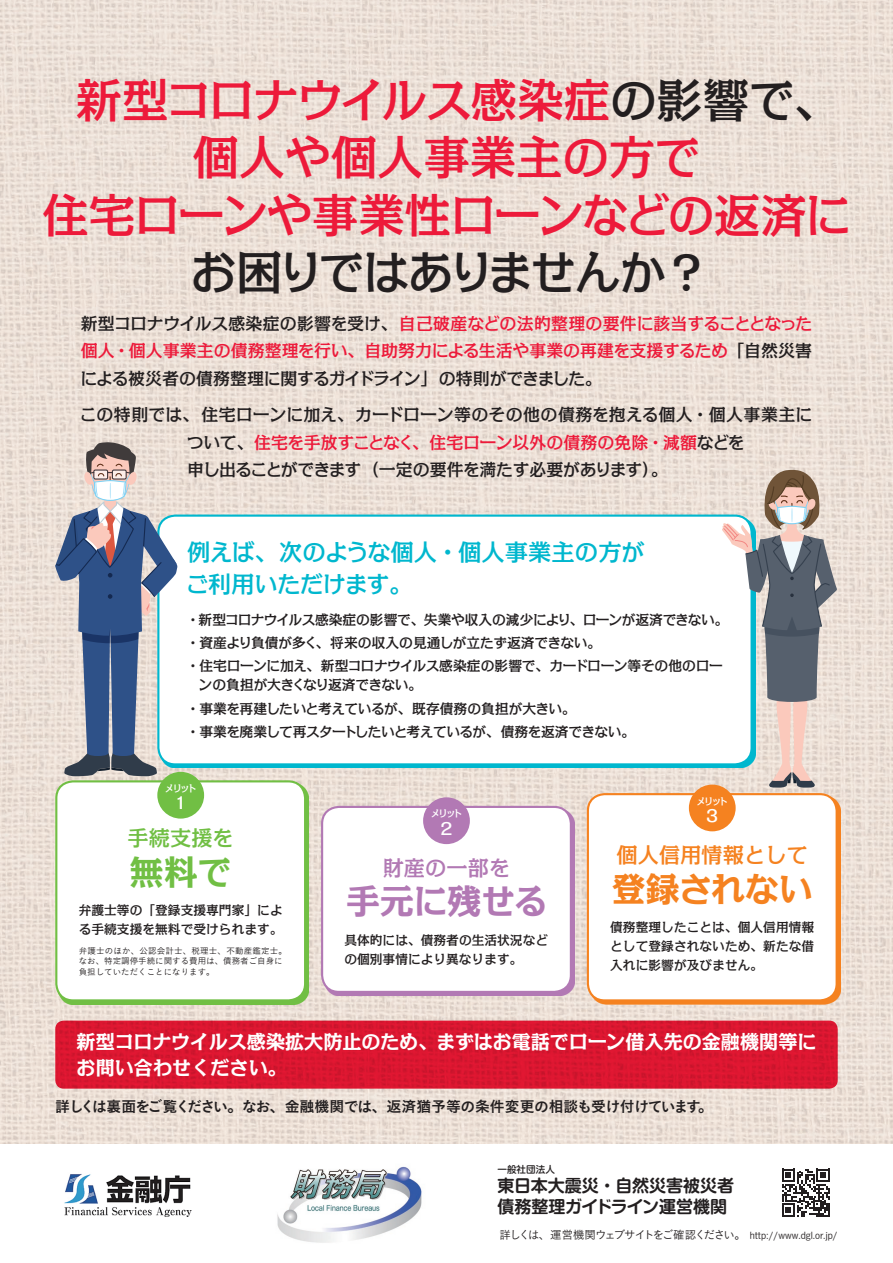
<style>
.page{position:relative;width:893px;height:1263px;background:#fff}
.page>*{position:absolute;margin:0;border:0;box-sizing:border-box;transform-origin:0 0}
.t1{font:500 46.8px/57.4px "Kakumin Pro";letter-spacing:-.025em;color:#ed1a3a;text-align:center}
.t2{font:500 46.8px "Kakumin Pro";letter-spacing:-.06em;color:#231f20}
.t3{font:700 34.05px "Kakumin Pro";letter-spacing:-.01em;color:#b279b4}
.t4{font:700 34.05px "Kakumin Pro";letter-spacing:-.01em;color:#f58220}
.t5{font:700 34.05px "Kakumin Pro";color:#71bf44}
.t6{font:500 23.4px/32px "Kakumin Pro";letter-spacing:-.01em;color:#00b7ce}
.t7{font:500 21.3px "Kakumin Pro";color:#f58220}
.t8{font:500 21.3px "Kakumin Pro";color:#b279b4}
.t9{font:500 21.3px "Kakumin Pro";color:#71bf44}
.t10{font:700 19.2px/25.5px "Kakumin Pro";letter-spacing:-.005em;color:#fff}
.t11{font:500 16.95px/27.6px "Kakumin Pro";letter-spacing:-.025em;color:#ed1a3a;text-align:justify}
.t12{font:500 16.95px/27.6px "Kakumin Pro";letter-spacing:-.01em;color:#231f20}
.t13{font:500 16.95px/27.6px "Kakumin Pro";letter-spacing:-.045em;color:#231f20}
.t14{font:700 16.95px/21.3px "Shin M Go Pr 6 N De";color:#231f20}
.t15{font:500 16.95px "Kakumin Pro";color:#fff}
.t16{font:14.85px "Koburina Go Std N W6";letter-spacing:-.04em;color:#231f20}
.t17{font:500 13.8px/23.4px "Kakumin Pro";letter-spacing:-.03em;color:#231f20}
.t18{font:500 12.75px/19.2px "Kakumin Pro";color:#231f20}
.t19{font:11.4px "Koburina Go Std N W3";letter-spacing:-.12em;color:#231f20}
.t20{font:9.6px "Koburina Go Std N W3";color:#231f20}
.t21{font:500 9.6px "Kakumin Pro";letter-spacing:-.21em;color:#fff}
.t22{font:500 9.6px "Shin M Go Pr 6 N";color:#231f20}
.t23{font:8.55px/10.6px "Koburina Go Std N W3";color:#231f20}
.s1{color:#231f20}
.s2{color:#ed1a3a}
</style>
<div class="page">
<img style="left:0;top:0;width:893px;height:1144px">
<svg style="left:782px;top:1169px;width:48px;height:48px"></svg>
<svg style="left:55px;top:1020px;width:783px;height:69px;fill:#dc1630"></svg>
<div style="left:158px;top:516px;width:594px;height:248px;background:#fff;border-radius:17px"></div>
<div style="left:157px;top:514px;width:596px;height:251px;border:2px solid #00b7ce;border-radius:17px"></div>
<div style="left:324px;top:809px;width:251px;height:187px;background:#b279b4"></div>
<div style="left:322px;top:807px;width:249px;height:185px;background:#fff;border-radius:17px"></div>
<div style="left:321px;top:806px;width:251px;height:187px;border:2px solid #b279b4;border-radius:17px"></div>
<div style="left:590px;top:796px;width:251px;height:208px;background:#f58220"></div>
<div style="left:588px;top:794px;width:249px;height:206px;background:#fff;border-radius:17px"></div>
<div style="left:587px;top:793px;width:251px;height:208px;border:2px solid #f58220;border-radius:17px"></div>
<div style="left:58px;top:783px;width:251px;height:221px;background:#71bf44"></div>
<div style="left:56px;top:781px;width:249px;height:219px;background:#fff;border-radius:17px"></div>
<div style="left:55px;top:780px;width:251px;height:221px;border:2px solid #71bf44;border-radius:17px"></div>
<div style="left:157px;top:772px;width:47px;height:47px;background:#71bf44;border-radius:50%"></div>
<div style="left:423px;top:797px;width:47px;height:47px;background:#b279b4;border-radius:50%"></div>
<div style="left:689px;top:784px;width:47px;height:47px;background:#f58220;border-radius:50%"></div>
<svg style="left:721px;top:470px;width:116px;height:318px"></svg>
<img style="left:277px;top:1166px;width:145px;height:77px">
<img style="left:64px;top:1174px;width:128px;height:43px">
<svg style="left:55px;top:442px;width:122px;height:334px"></svg>
<h1 class="t1" style="left:42px;top:66px;width:811px">新型コロナウイルス感染症<span class="s1">の影響で、</span>個人や個人事業主の方で<br>住宅ローンや事業性ローンなどの返済に</h1>
<h1 class="t2" style="left:190px;top:235px;width:513px">お困りではありませんか?</h1>
<p class="t11" style="left:80px;top:307px;width:734px"><span class="s1">新型コロナウイルス感染症の影響を受け、</span>自己破産などの法的整理の要件に該当することとなった個人・個人事業主の債務整理を行い、自助努力による生活や事業の再建を支援するため<span class="s1">「自然災害による被災者の債務整理に関するガイドライン」の特則ができました。</span></p>
<p class="t12" style="left:412px;top:399px;width:402px;text-indent:-332px">この特則では、住宅ローンに加え、カードローン等のその他の債務を抱える個人・個人事業主に<span class="s2">、住宅ローン以外の債務の免除・減額</span>などを</p>
<p class="t13" style="left:187px;top:427px;width:483px">ついて、<span class="s2">住宅を手放すことなく<br></span>申し出ることができます（一定の要件を満たす必要があります。(</p>
<h3 class="t6" style="left:186px;top:533px;width:460px">例えば、次のような個人・個人事業主の方がご利用いただけます。</h3>
<p class="t17" style="left:186px;top:606px;width:544px;text-align:center">・新型コロナウイルス感染症の影響で、失業や収入の減少により、ローンが返済できない。、将来の収入の見通しが立たず返済できない。</p>
<p class="t17" style="left:186px;top:629px;width:538px">・資産より負債が多く<br>・住宅ローンに加え、新型コロナウイルス感染症の影響で、カードローン等その他のロー</p>
<p class="t17" style="left:186px;top:672px;width:450px;text-indent:13px">ンの負担が大きくなり返済できない。<br>・事業を再建したいと考えているが、既存債務の負担が大きい。<br>・事業を廃業して再スタートしたいと考えているが、債務を返済できない。</p>
<p class="t21" style="left:165px;top:781px;width:34px">メリット</p>
<p class="t15" style="left:175px;top:789px;width:13px">1</p>
<h3 class="t9" style="left:128px;top:821px;width:108px">手続支援を</h3>
<h2 class="t5" style="left:130px;top:845px;width:104px">無料で</h2>
<p class="t18" style="left:79px;top:899px;width:206px">弁護士等の「登録支援専門家」による手続支援を無料で受けられます。</p>
<p class="t23" style="left:79px;top:945px;width:210px">弁護士のほか、公認会計士、税理士、不動産鑑定士。なお、特定調停手続に関する費用は、債務者ご自身に負担していただくことになります。</p>
<p class="t21" style="left:431px;top:806px;width:34px">メリット</p>
<p class="t15" style="left:440px;top:815px;width:13px">2</p>
<h3 class="t8" style="left:383px;top:851px;width:129px">財産の一部を</h3>
<h2 class="t3" style="left:346px;top:874px;width:203px">手元に残せる</h2>
<p class="t18" style="left:344px;top:929px;width:205px">具体的には、債務者の生活状況などの個別事情により異なります。</p>
<p class="t21" style="left:696px;top:793px;width:34px">メリット</p>
<p class="t15" style="left:706px;top:802px;width:13px">3</p>
<h3 class="t7" style="left:617px;top:838px;width:193px">個人信用情報として</h3>
<h2 class="t4" style="left:612px;top:862px;width:202px">登録されない</h2>
<p class="t18" style="left:610px;top:916px;width:206px;text-align:justify">債務整理したことは、個人信用情報として登録されないため、新たな借入れに影響が及びません。</p>
<h3 class="t10" style="left:77px;top:1027px;width:741px">新型コロナウイルス感染拡大防止のため、まずはお電話でローン借入先の金融機関等にお問い合わせください。</h3>
<p class="t16" style="left:55px;top:1095px;width:647px">詳しくは裏面をご覧ください。なお、金融機関では、返済猶予等の条件変更の相談も受け付けています</p>
<p class="t16" style="left:698px;top:1095px;width:16px">。</p>
<p class="t22" style="left:497px;top:1161px;width:59px">一般社団法人</p>
<p class="t14" style="left:497px;top:1174px;width:238px">東日本大震災・自然災害被災者債務整理ガイドライン運営機関</p>
<p class="t19" style="left:499px;top:1226px;width:248px">詳しくは、運営機関ウェブサイトをご確認ください。</p>
<p class="t20" style="left:750px;top:1228px;width:89px">http://www.dgl.or j p. /</p>
</div>
